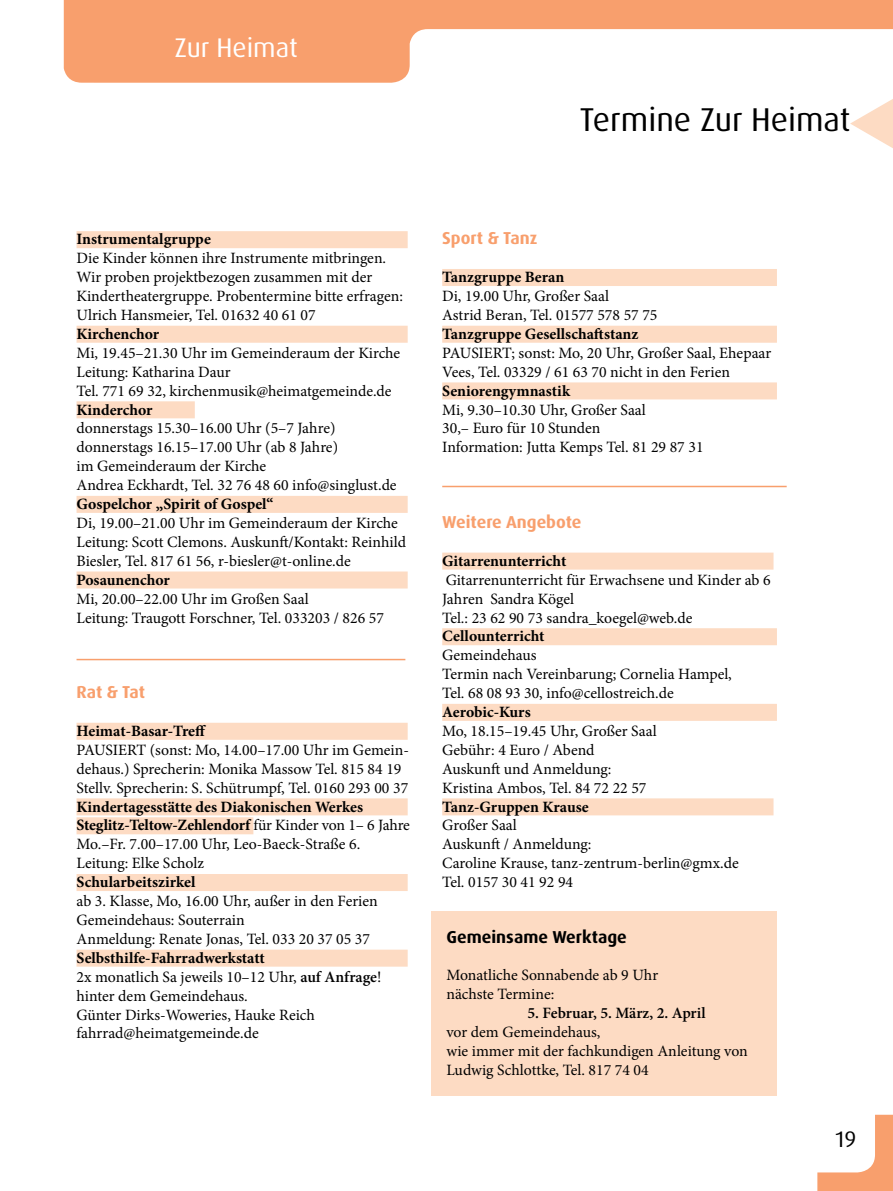
<style>
.page{position:relative;width:893px;height:1191px;background:#fff}
.page>*{position:absolute;margin:0;border:0;box-sizing:border-box;transform-origin:0 0}
.t1{font:33px "Dax OT";color:#000}
.t2{font:27px "Dax OT";color:#fff}
.t3{font:22.5px "Dax OT";color:#000}
.t4{font:700 17.25px "Dax OT";color:#f89f6d}
.t5{font:700 17.25px "Dax OT";color:#000}
.t6{font:15.75px/18.9px "Minion Pro";color:#000}
.t7{font:700 15.75px "Minion Pro";color:#000}
.t8{font:600 15.75px "Minion Pro";letter-spacing:-.005em;color:#000}
.s1{font-weight:700}
.s2{font-weight:600}
</style>
<div class="page">
<svg style="left:817px;top:1114px;width:76px;height:77px"></svg>
<svg style="left:64px;top:0;width:829px;height:83px;fill:#f89f6d"></svg>
<div style="left:432px;top:911px;width:345px;height:184px;background:#fddbc3"></div>
<div style="left:77px;top:231px;width:331px;height:17px;background:#fddbc3"></div>
<div style="left:77px;top:326px;width:331px;height:17px;background:#fddbc3"></div>
<div style="left:77px;top:401px;width:118px;height:17px;background:#fddbc3"></div>
<div style="left:77px;top:496px;width:331px;height:17px;background:#fddbc3"></div>
<div style="left:77px;top:571px;width:331px;height:17px;background:#fddbc3"></div>
<div style="left:77px;top:722px;width:331px;height:18px;background:#fddbc3"></div>
<div style="left:77px;top:798px;width:331px;height:17px;background:#fddbc3"></div>
<div style="left:77px;top:817px;width:176px;height:17px;background:#fddbc3"></div>
<div style="left:77px;top:874px;width:331px;height:17px;background:#fddbc3"></div>
<div style="left:77px;top:949px;width:331px;height:17px;background:#fddbc3"></div>
<div style="left:442px;top:269px;width:335px;height:17px;background:#fddbc3"></div>
<div style="left:442px;top:326px;width:335px;height:17px;background:#fddbc3"></div>
<div style="left:442px;top:382px;width:335px;height:17px;background:#fddbc3"></div>
<div style="left:442px;top:552px;width:331px;height:17px;background:#fddbc3"></div>
<div style="left:442px;top:628px;width:335px;height:17px;background:#fddbc3"></div>
<div style="left:442px;top:704px;width:335px;height:17px;background:#fddbc3"></div>
<div style="left:442px;top:798px;width:331px;height:17px;background:#fddbc3"></div>
<hr style="left:77px;top:659px;width:328px;height:1px;background:#f89f6d">
<svg style="left:850px;top:99px;width:43px;height:49px"></svg>
<hr style="left:442px;top:486px;width:345px;height:1px;background:#f89f6d">
<h2 class="t2" style="left:175px;top:31px;width:124px">Zur Heimat</h2>
<h1 class="t1" style="left:580px;top:99px;width:272px">Termine Zur Heimat</h1>
<p class="t7" style="left:77px;top:228px;width:136px">Instrumentalgruppe</p>
<p class="t6" style="left:77px;top:249px;width:328px">Die Kinder können ihre Instrumente mitbringen.<br>Wir proben projektbezogen zusammen mit der Kindertheatergruppe. Probentermine bitte erfragen:<br>Ulrich Hansmeier, Tel. 01632 40 61 07</p>
<p class="t7" style="left:77px;top:323px;width:84px">Kirchenchor</p>
<p class="t6" style="left:77px;top:343px;width:325px">Mi, 19.45–21.30 Uhr im Gemeinderaum der Kirche<br>Leitung: Katharina Daur<br>Tel. 771 69 32, kirchenmusik@heimatgemeinde.de</p>
<p class="t7" style="left:77px;top:398px;width:78px">Kinderchor</p>
<p class="t6" style="left:77px;top:419px;width:322px">donnerstags 15.30–16.00 Uhr (5–7 Jahre) donnerstags 16.15–17.00 Uhr (ab 8 Jahre)<br>im Gemeinderaum der Kirche<br>Andrea Eckhardt, Tel. 32 76 48 60 info@singlust.de</p>
<p class="t7" style="left:77px;top:493px;width:199px">Gospelchor „Spirit of Gospel“</p>
<p class="t6" style="left:77px;top:513px;width:331px">Di, 19.00–21.00 Uhr im Gemeinderaum der Kirche<br>Leitung: Scott Clemons. Auskunft/Kontakt: Reinhild<br>Biesler, Tel. 817 61 56, r-biesler@t-online.de</p>
<p class="t7" style="left:77px;top:568px;width:95px">Posaunenchor</p>
<p class="t6" style="left:77px;top:589px;width:309px">Mi, 20.00–22.00 Uhr im Großen Saal<br>Leitung: Traugott Forschner, Tel. 033203 / 826 57</p>
<p class="t4" style="left:77px;top:681px;width:70px">Rat &amp; Tat</p>
<p class="t7" style="left:77px;top:720px;width:131px">Heimat-Basar-Treff</p>
<p class="t6" style="left:77px;top:740px;width:334px">PAUSIERT (sonst: Mo, 14.00–17.00 Uhr im Gemein&shy;dehaus.) Sprecherin: Monika Massow Tel. 815 84 19<br>Stellv. Sprecherin: S. Schütrumpf, Tel. 0160 293 00 37</p>
<p class="t6" style="left:77px;top:797px;width:335px"><span class="s1">Kindertagesstätte des Diakonischen Werkes Steglitz-Teltow-Zehlendorf</span> für Kinder von 1– 6 Jahre Mo.–Fr. 7.00–17.00 Uhr, Leo-Baeck-Straße 6.<br>Leitung: Elke Scholz</p>
<p class="t7" style="left:77px;top:871px;width:120px">Schularbeitszirkel</p>
<p class="t6" style="left:77px;top:891px;width:303px">ab 3. Klasse, Mo, 16.00 Uhr, außer in den Ferien<br>Gemeindehaus: Souterrain<br>Anmeldung: Renate Jonas, Tel. 033 20 37 05 37</p>
<p class="t6" style="left:77px;top:948px;width:306px"><span class="s1">Selbsthilfe-Fahrradwerkstatt<br></span>2x monatlich Sa jeweils 10–12 Uhr, <span class="s2">auf Anfrage</span>! hinter dem Gemeindehaus.<br>Günter Dirks-Woweries, Hauke Reich fahrrad@heimatgemeinde.de</p>
<p class="t4" style="left:442px;top:227px;width:97px">Sport &amp; Tanz</p>
<p class="t7" style="left:442px;top:266px;width:124px">Tanzgruppe Beran</p>
<p class="t6" style="left:442px;top:287px;width:217px">Di, 19.00 Uhr, Großer Saal<br>Astrid Beran, Tel. 01577 578 57 75</p>
<p class="t7" style="left:442px;top:323px;width:198px">Tanzgruppe Gesellschaftstanz</p>
<p class="t6" style="left:442px;top:343px;width:330px">PAUSIERT; sonst: Mo, 20 Uhr, Großer Saal, Ehepaar<br>Vees, Tel. 03329 / 61 63 70 nicht in den Ferien</p>
<p class="t7" style="left:442px;top:379px;width:129px">Seniorengymnastik</p>
<p class="t6" style="left:442px;top:400px;width:263px">Mi, 9.30–10.30 Uhr, Großer Saal<br>30,– Euro für 10 Stunden<br>Information: Jutta Kemps Tel. 81 29 87 31</p>
<p class="t4" style="left:442px;top:511px;width:141px">Weitere Angebote</p>
<p class="t7" style="left:442px;top:549px;width:126px">Gitarrenunterricht</p>
<p class="t6" style="left:442px;top:570px;width:330px">Gitarrenunterricht für Erwachsene und Kinder ab 6<br>Jahren Sandra Kögel<br>Tel.: 23 62 90 73 sandra_koegel@web.de</p>
<p class="t7" style="left:442px;top:625px;width:104px">Cellounterricht</p>
<p class="t6" style="left:442px;top:646px;width:291px">Gemeindehaus<br>Termin nach Vereinbarung; Cornelia Hampel,<br>Tel. 68 08 93 30, info@cellostreich.de</p>
<p class="t7" style="left:442px;top:701px;width:90px">Aerobic-Kurs</p>
<p class="t6" style="left:442px;top:721px;width:216px">Mo, 18.15–19.45 Uhr, Großer Saal<br>Gebühr: 4 Euro / Abend<br>Auskunft und Anmeldung:<br>Kristina Ambos, Tel. 84 72 22 57</p>
<p class="t7" style="left:442px;top:795px;width:148px">Tanz-Gruppen Krause</p>
<p class="t6" style="left:442px;top:816px;width:298px">Großer Saal<br>Auskunft / Anmeldung:<br>Caroline Krause, tanz-zentrum-berlin@gmx.de<br>Tel. 0157 30 41 92 94</p>
<p class="t5" style="left:446px;top:925px;width:182px">Gemeinsame Werktage</p>
<p class="t6" style="left:446px;top:966px;width:213px">Monatliche Sonnabende ab 9 Uhr nächste Termine:</p>
<p class="t8" style="left:527px;top:1002px;width:180px">5. Februar, 5. März, 2. April</p>
<p class="t6" style="left:446px;top:1022px;width:303px">vor dem Gemeindehaus,<br>wie immer mit der fachkundigen Anleitung von<br>Ludwig Schlottke, Tel. 817 74 04</p>
<h3 class="t3" style="left:836px;top:1124px;width:22px">19</h3>
</div>
